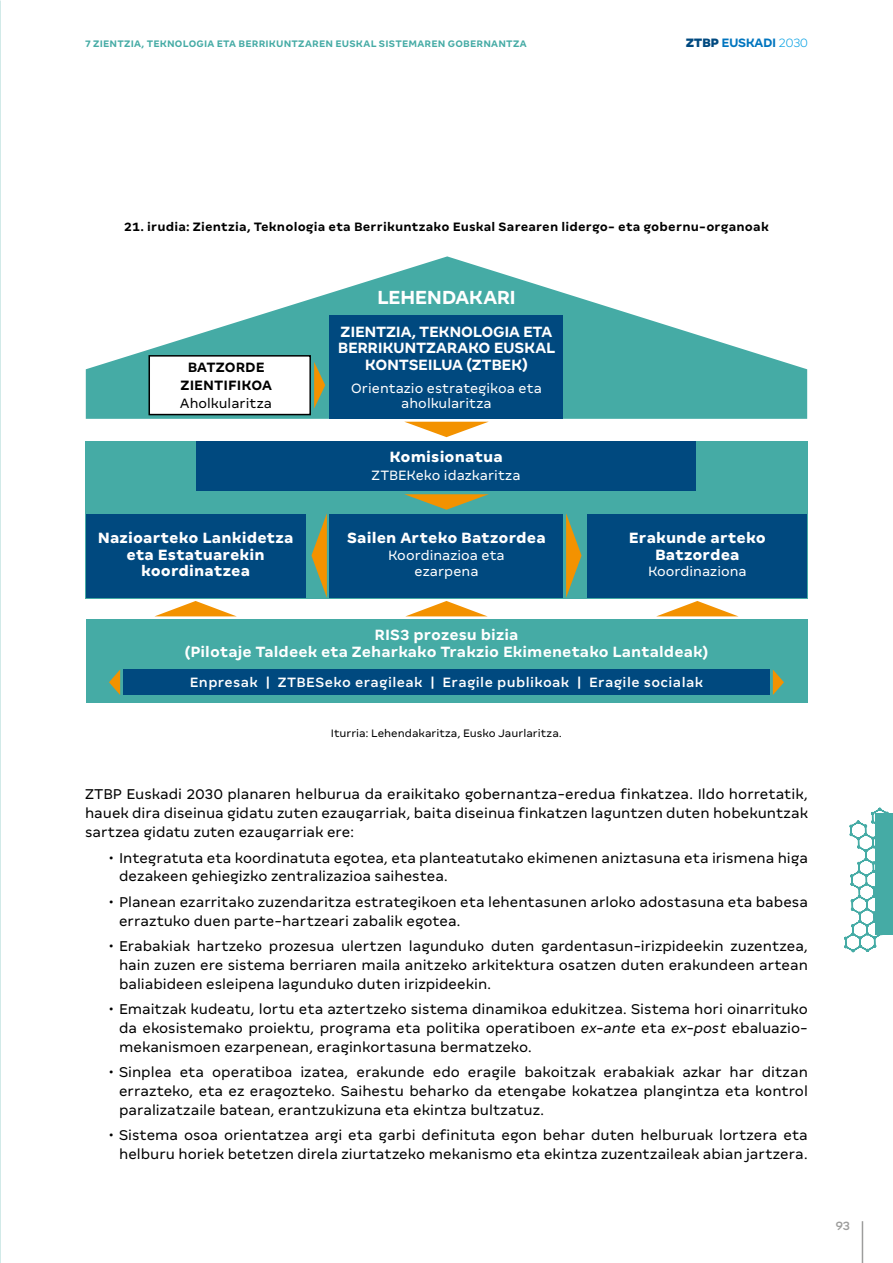
<style>
.page{position:relative;width:893px;height:1263px;background:#fff}
.page>*{position:absolute;margin:0;border:0;box-sizing:border-box;transform-origin:0 0}
.t1{font:700 21px "Margem";letter-spacing:-.02em;color:#fff}
.t2{font:700 16.5px/16.5px "Margem";color:#fff;text-align:center}
.t3{font:800 16.5px/16.5px "Margem";letter-spacing:.01em;color:#fff;text-align:center}
.t4{font:15.75px/18.9px "Margem";color:#000;text-align:justify}
.t5{font:15px/16.5px "Margem";color:#fff;text-align:center}
.t6{font:500 15px "Margem";letter-spacing:.03em;color:#fff}
.t7{font:700 15px/18px "Margem";letter-spacing:.005em;color:#000;text-align:center}
.t8{font:15px "Margem";letter-spacing:.005em;color:#000}
.t9{font:700 13.5px "Margem";letter-spacing:.015em;color:#000}
.t10{font:700 13.5px "Margem";letter-spacing:-.03em;color:#0075bf}
.t11{font:500 13.5px "Margem Rounded";color:#9d9d9c}
.t12{font:12px "Margem";color:#000}
.t13{font:700 10.5px "Margem";letter-spacing:.025em;color:#45aba5}
.s1{font-weight:900;color:#00497f}
.s2{font-weight:300;color:#009fe3}
.s3{font-style:italic}
</style>
<div class="page">
<hr style="left:862px;top:1221px;width:1px;height:42px;background:#9d9d9c">
<svg style="left:844px;top:807px;width:49px;height:146px"></svg>
<div style="left:876px;top:814px;width:17px;height:121px;background:#45aba5"></div>
<div style="left:85px;top:441px;width:723px;height:157px;background:#45aba5"></div>
<div style="left:86px;top:619px;width:721px;height:83px;background:#45aba5"></div>
<div style="left:123px;top:669px;width:647px;height:26px;background:#00497f"></div>
<div style="left:86px;top:514px;width:219px;height:83px;background:#00497f"></div>
<div style="left:330px;top:514px;width:233px;height:83px;background:#00497f"></div>
<div style="left:196px;top:441px;width:500px;height:50px;background:#00497f"></div>
<svg style="left:86px;top:256px;width:721px;height:163px"></svg>
<div style="left:588px;top:514px;width:219px;height:83px;background:#00497f"></div>
<div style="left:149px;top:356px;width:161px;height:59px;background:#fff"></div>
<div style="left:148px;top:355px;width:163px;height:60px;border:2px solid #000"></div>
<div style="left:330px;top:315px;width:233px;height:104px;background:#00497f"></div>
<svg style="left:405px;top:422px;width:83px;height:15px"></svg>
<svg style="left:404px;top:494px;width:85px;height:16px"></svg>
<svg style="left:566px;top:513px;width:16px;height:85px"></svg>
<svg style="left:311px;top:513px;width:16px;height:85px"></svg>
<svg style="left:406px;top:601px;width:81px;height:15px"></svg>
<svg style="left:155px;top:601px;width:81px;height:15px"></svg>
<svg style="left:657px;top:601px;width:81px;height:15px"></svg>
<svg style="left:773px;top:670px;width:11px;height:25px"></svg>
<svg style="left:314px;top:362px;width:11px;height:47px"></svg>
<svg style="left:109px;top:670px;width:11px;height:25px"></svg>
<p class="t13" style="left:85px;top:37px;width:443px">7 ZIENTZIA, TEKNOLOGIA ETA BERRIKUNTZAREN EUSKAL SISTEMAREN GOBERNANTZA</p>
<p class="t10" style="left:686px;top:34px;width:123px"><span class="s1">ZTBP</span> EUSKADI <span class="s2">2030</span></p>
<p class="t9" style="left:124px;top:218px;width:646px">21. irudia: Zientzia, Teknologia eta Berrikuntzako Euskal Sarearen lidergo- eta gobernu-organoak</p>
<p class="t7" style="left:180px;top:358px;width:93px">BATZORDE<br>ZIENTIFIKOA</p>
<p class="t8" style="left:180px;top:395px;width:93px">Aholkularitza</p>
<p class="t3" style="left:98px;top:529px;width:197px">Nazioarteko Lankidetza eta Estatuarekin koordinatzea</p>
<h1 class="t1" style="left:377px;top:285px;width:140px">LEHENDAKARI</h1>
<p class="t2" style="left:338px;top:323px;width:219px">ZIENTZIA, TEKNOLOGIA ETA<br>BERRIKUNTZARAKO EUSKAL<br>KONTSEILUA (ZTBEK)</p>
<p class="t5" style="left:351px;top:381px;width:192px;line-height:15px">Orientazio estrategikoa eta aholkularitza</p>
<p class="t3" style="left:389px;top:449px;width:115px">Komisionatua</p>
<p class="t5" style="left:372px;top:467px;width:151px">ZTBEKeko idazkaritza</p>
<p class="t3" style="left:347px;top:529px;width:200px">Sailen Arteko Batzordea</p>
<p class="t5" style="left:388px;top:546px;width:118px">Koordinazioa eta ezarpena</p>
<p class="t3" style="left:629px;top:529px;width:138px">Erakunde arteko<br>Batzordea</p>
<p class="t5" style="left:648px;top:563px;width:100px">Koordinaziona</p>
<p class="t2" style="left:184px;top:626px;width:526px">RIS3 prozesu bizia<br>(Pilotaje Taldeek eta Zeharkako Trakzio Ekimenetako Lantaldeak)</p>
<p class="t6" style="left:190px;top:674px;width:515px">Enpresak | ZTBESeko eragileak | Eragile publikoak | Eragile socialak</p>
<p class="t12" style="left:331px;top:727px;width:233px">Iturria: Lehendakaritza, Eusko Jaurlaritza.</p>
<p class="t4" style="left:85px;top:785px;width:724px">ZTBP Euskadi 2030 planaren helburua da eraikitako gobernantza-eredua finkatzea. Ildo horretatik, hauek dira diseinua gidatu zuten ezaugarriak, baita diseinua finkatzen laguntzen duten hobekuntzak sartzea gidatu zuten ezaugarriak ere:</p>
<p class="t4" style="left:119px;top:848px;width:690px;text-indent:-11px">• Integratuta eta koordinatuta egotea, eta planteatutako ekimenen aniztasuna eta irismena higa dezakeen gehiegizko zentralizazioa saihestea.</p>
<p class="t4" style="left:119px;top:892px;width:690px;text-indent:-11px">• Planean ezarritako zuzendaritza estrategikoen eta lehentasunen arloko adostasuna eta babesa erraztuko duen parte-hartzeari zabalik egotea.</p>
<p class="t4" style="left:119px;top:936px;width:690px;text-indent:-11px">• Erabakiak hartzeko prozesua ulertzen lagunduko duten gardentasun-irizpideekin zuzentzea, hain zuzen ere sistema berriaren maila anitzeko arkitektura osatzen duten erakundeen artean baliabideen esleipena lagunduko duten irizpideekin.</p>
<p class="t4" style="left:119px;top:999px;width:690px;text-indent:-11px">• Emaitzak kudeatu, lortu eta aztertzeko sistema dinamikoa edukitzea. Sistema hori oinarrituko da ekosistemako proiektu, programa eta politika operatiboen <span class="s3">ex-ante</span> eta <span class="s3">ex-post</span> ebaluazio&shy;mekanismoen ezarpenean, eraginkortasuna bermatzeko.</p>
<p class="t4" style="left:119px;top:1062px;width:690px;text-indent:-11px">• Sinplea eta operatiboa izatea, erakunde edo eragile bakoitzak erabakiak azkar har ditzan errazteko, eta ez eragozteko. Saihestu beharko da etengabe kokatzea plangintza eta kontrol paralizatzaile batean, erantzukizuna eta ekintza bultzatuz.</p>
<p class="t4" style="left:108px;top:1125px;width:701px;text-align:right">• Sistema osoa orientatzea argi eta garbi definituta egon behar duten helburuak lortzera eta helburu horiek betetzen direla ziurtatzeko mekanismo eta ekintza zuzentzaileak abian jartzera.</p>
<p class="t11" style="left:835px;top:1218px;width:16px">93</p>
</div>
